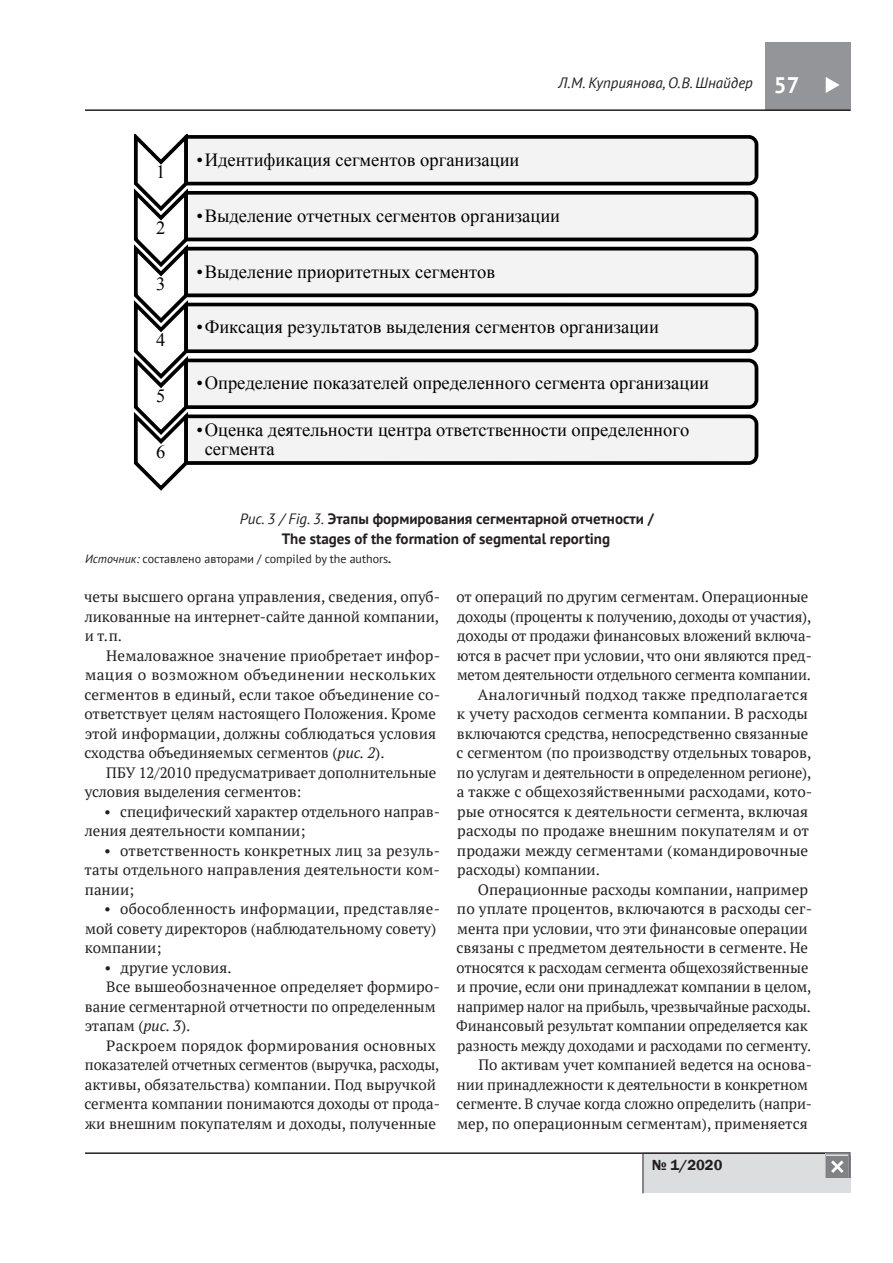
<style>
.page{position:relative;width:893px;height:1263px;background:#fff}
.page>*{position:absolute;margin:0;border:0;box-sizing:border-box;transform-origin:0 0}
.t1{font:700 22.5px "PT Sans";color:#fff}
.t2{font:18.45px/19.2px "Times New Roman";color:#000}
.t3{font:15px/19.5px "PT Serif";color:#231f20}
.t4{font:700 15px/19.5px "PT Sans";color:#231f20;text-align:center}
.t5{font:15px "PT Serif";letter-spacing:.02em;color:#231f20}
.t6{font:italic 15px "PT Sans";color:#231f20}
.t7{font:600 15px "Franklin Gothic";color:#231f20}
.t8{font:12px "PT Sans";color:#231f20}
.s1{font-weight:400;font-style:italic}
.s2{font-weight:400}
.s3{font-style:italic}
.s4{font-weight:700}
</style>
<div class="page">
<div style="left:765px;top:43px;width:85px;height:68px;background:#939598"></div>
<hr style="left:85px;top:109px;width:765px;height:2px;background:#231f20">
<div style="left:643px;top:1152px;width:207px;height:41px;background:#dcdddf"></div>
<hr style="left:643px;top:1153px;width:1px;height:40px;background:#231f20">
<hr style="left:85px;top:1152px;width:765px;height:2px;background:#231f20">
<svg style="left:826px;top:77px;width:14px;height:16px"></svg>
<svg style="left:825px;top:1153px;width:25px;height:25px"></svg>
<svg style="left:134px;top:134px;width:624px;height:357px"></svg>
<p class="t6" style="left:559px;top:74px;width:196px">Л.М. Куприянова, О.В. Шнайдер</p>
<h1 class="t1" style="left:774px;top:70px;width:27px">57</h1>
<p class="t2" style="left:156px;top:162px;width:11px">1</p>
<p class="t2" style="left:156px;top:218px;width:11px">2</p>
<p class="t2" style="left:156px;top:274px;width:11px">3</p>
<p class="t2" style="left:156px;top:330px;width:11px">4</p>
<p class="t2" style="left:156px;top:385px;width:11px">5</p>
<p class="t2" style="left:156px;top:441px;width:11px">6</p>
<p class="t2" style="left:196px;top:149px;width:325px">•Идентификация сегментов организации</p>
<p class="t2" style="left:196px;top:205px;width:365px">•Выделение отчетных сегментов организации</p>
<p class="t2" style="left:196px;top:261px;width:300px">•Выделение приоритетных сегментов</p>
<p class="t2" style="left:196px;top:317px;width:464px">•Фиксация результатов выделения сегментов организации</p>
<p class="t2" style="left:196px;top:373px;width:514px">•Определение показателей определенного сегмента организации</p>
<p class="t2" style="left:205px;top:419px;width:486px;text-indent:-8px">•Оценка деятельности центра ответственности определенного сегмента</p>
<p class="t4" style="left:240px;top:509px;width:416px"><span class="s1">Рис. 3 / Fig. 3</span><span class="s2">.</span> Этапы формирования сегментарной отчетности /<br>The stages of the formation of segmental reporting</p>
<p class="t8" style="left:85px;top:551px;width:308px"><span class="s3">Источник:</span> составлено авторами / compiled by the authors<span class="s4">.</span></p>
<p class="t3" style="left:84px;top:587px;width:357px;text-align:justify">четы высшего органа управления, сведения, опуб&shy;ликованные на интернет-сайте данной компании, и т.п.</p>
<p class="t3" style="left:85px;top:645px;width:357px;text-indent:22px">Немаловажное значение приобретает инфор&shy;мация о возможном объединении нескольких сегментов в единый, если такое объединение со&shy;ответствует целям настоящего Положения. Кроме этой информации, должны соблюдаться условия сходства объединяемых сегментов (<span class="s3">рис. 2</span>).</p>
<p class="t3" style="left:85px;top:762px;width:353px;text-indent:22px">ПБУ 12/2010 предусматривает дополнительные условия выделения сегментов:</p>
<p class="t3" style="left:85px;top:801px;width:357px;text-indent:20px">• специфический характер отдельного направ&shy;ления деятельности компании;</p>
<p class="t3" style="left:85px;top:840px;width:357px;text-align:justify;text-indent:20px">• ответственность конкретных лиц за резуль&shy;таты отдельного направления деятельности ком&shy;пании;</p>
<p class="t3" style="left:85px;top:899px;width:357px;text-indent:19px">• обособленность информации, представляе&shy;мой совету директоров (наблюдательному совету) компании;</p>
<p class="t3" style="left:104px;top:957px;width:129px">• другие условия.</p>
<p class="t3" style="left:106px;top:977px;width:335px">Все вышеобозначенное определяет формиро-</p>
<p class="t3" style="left:85px;top:996px;width:352px">вание сегментарной отчетности по определенным</p>
<p class="t3" style="left:85px;top:1016px;width:107px">этапам (<span class="s3">рис. 3</span>).</p>
<p class="t3" style="left:106px;top:1035px;width:331px">Раскроем порядок формирования основных</p>
<p class="t3" style="left:85px;top:1055px;width:356px">показателей отчетных сегментов (выручка, расходы,</p>
<p class="t3" style="left:85px;top:1074px;width:353px">активы, обязательства) компании. Под выручкой</p>
<p class="t3" style="left:85px;top:1094px;width:357px">сегмента компании понимаются доходы от прода-</p>
<p class="t3" style="left:85px;top:1113px;width:352px">жи внешним покупателям и доходы, полученные</p>
<p class="t3" style="left:457px;top:587px;width:353px">от операций по другим сегментам. Операционные</p>
<p class="t3" style="left:457px;top:606px;width:356px">доходы (проценты к получению, доходы от участия),</p>
<p class="t3" style="left:457px;top:626px;width:356px">доходы от продажи финансовых вложений включа-</p>
<p class="t3" style="left:457px;top:645px;width:357px">ются в расчет при условии, что они являются пред-</p>
<p class="t3" style="left:457px;top:665px;width:355px">метом деятельности отдельного сегмента компании.</p>
<p class="t5" style="left:478px;top:684px;width:332px">Аналогичный подход также предполагается</p>
<p class="t3" style="left:457px;top:704px;width:352px">к учету расходов сегмента компании. В расходы</p>
<p class="t3" style="left:457px;top:723px;width:353px">включаются средства, непосредственно связанные</p>
<p class="t3" style="left:457px;top:743px;width:356px">с сегментом (по производству отдельных товаров,</p>
<p class="t3" style="left:457px;top:762px;width:356px">по услугам и деятельности в определенном регионе),</p>
<p class="t3" style="left:457px;top:782px;width:357px">а также с общехозяйственными расходами, кото-</p>
<p class="t3" style="left:457px;top:801px;width:352px">рые относятся к деятельности сегмента, включая</p>
<p class="t3" style="left:457px;top:821px;width:353px">расходы по продаже внешним покупателям и от</p>
<p class="t3" style="left:457px;top:840px;width:353px">продажи между сегментами (командировочные</p>
<p class="t3" style="left:457px;top:860px;width:144px">расходы) компании.</p>
<p class="t3" style="left:478px;top:879px;width:332px">Операционные расходы компании, например</p>
<p class="t3" style="left:457px;top:899px;width:357px">по уплате процентов, включаются в расходы сег-</p>
<p class="t3" style="left:457px;top:918px;width:352px">мента при условии, что эти финансовые операции</p>
<p class="t3" style="left:457px;top:938px;width:353px">связаны с предметом деятельности в сегменте. Не</p>
<p class="t3" style="left:457px;top:957px;width:353px">относятся к расходам сегмента общехозяйственные</p>
<p class="t3" style="left:457px;top:977px;width:356px">и прочие, если они принадлежат компании в целом,</p>
<p class="t3" style="left:457px;top:996px;width:355px">например налог на прибыль, чрезвычайные расходы.</p>
<p class="t3" style="left:456px;top:1016px;width:353px">Финансовый результат компании определяется как</p>
<p class="t3" style="left:457px;top:1035px;width:355px">разность между доходами и расходами по сегменту.</p>
<p class="t3" style="left:478px;top:1055px;width:335px">По активам учет компанией ведется на основа-</p>
<p class="t3" style="left:457px;top:1074px;width:353px">нии принадлежности к деятельности в конкретном</p>
<p class="t3" style="left:457px;top:1094px;width:357px">сегменте. В случае когда сложно определить (напри-</p>
<p class="t3" style="left:457px;top:1113px;width:352px">мер, по операционным сегментам), применяется</p>
<p class="t7" style="left:652px;top:1156px;width:72px">№ 1/2020</p>
</div>
